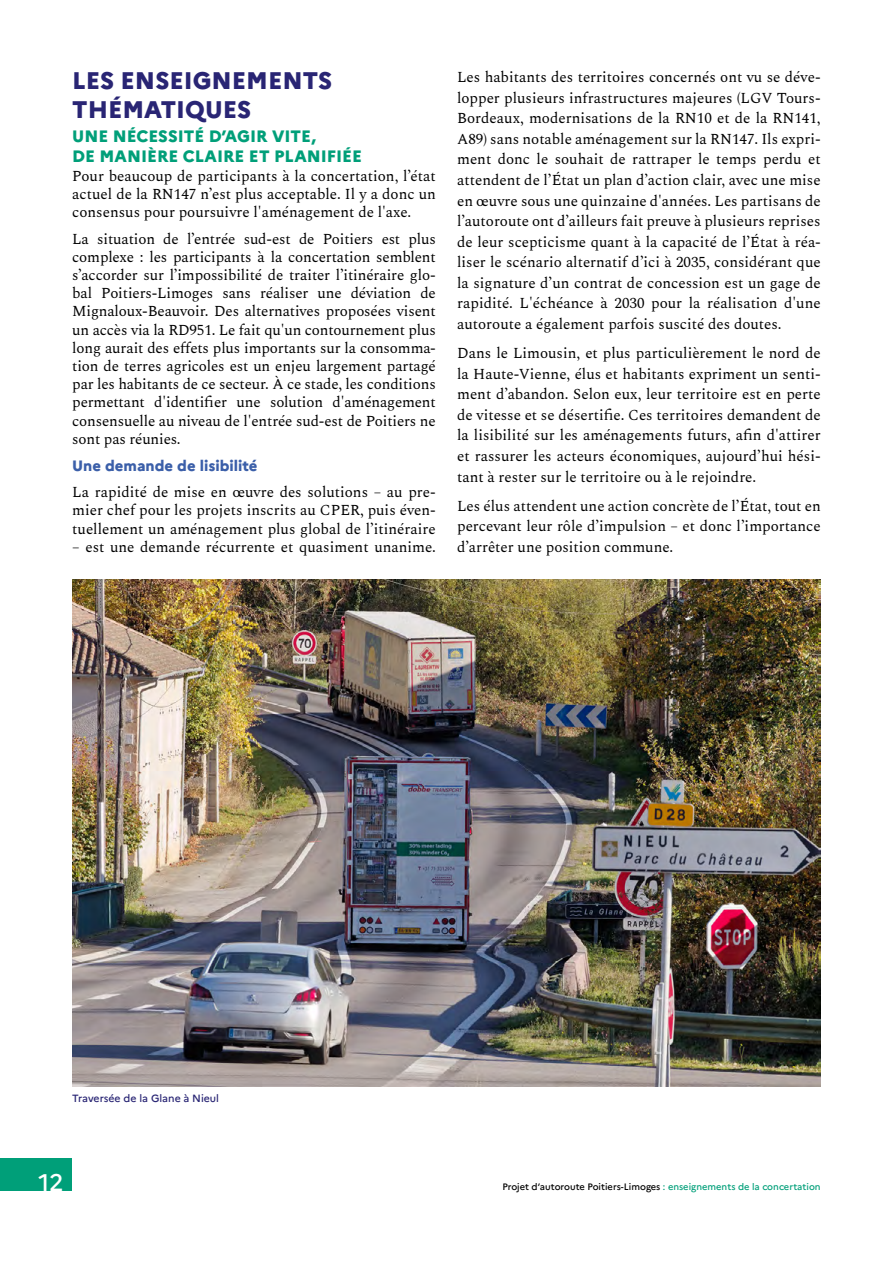
<style>
.page{position:relative;width:893px;height:1263px;background:#fff}
.page>*{position:absolute;margin:0;border:0;box-sizing:border-box;transform-origin:0 0}
.t1{font:800 24px/29px "Marianne";color:#292574}
.t2{font:500 24px "Marianne";color:#fff}
.t3{font:800 16.5px/20px "Marianne";color:#009f79}
.t4{font:15px/20.5px "Spectral";color:#000;text-align:justify}
.t5{font:800 15px "Marianne";color:#3b5fa9}
.t6{font:500 10.5px "Marianne";color:#292574}
.t7{font:500 9.3px "Marianne";color:#000}
.s1{color:#009f79}
</style>
<div class="page">
<div style="left:0;top:1158px;width:72px;height:33px;background:#009f79"></div>
<img style="left:72px;top:580px;width:749px;height:507px">
<h1 class="t1" style="left:72px;top:66px;width:261px">LES ENSEIGNEMENTS<br>THÉMATIQUES</h1>
<p class="t3" style="left:72px;top:126px;width:291px">UNE NÉCESSITÉ D’AGIR VITE,<br>DE MANIÈRE CLAIRE ET PLANIFIÉE</p>
<p class="t4" style="left:72px;top:165px;width:365px;line-height:18.1px">Pour beaucoup de participants à la concertation, l’état actuel de la RN147 n’est plus acceptable. Il y a donc un consensus pour poursuivre l'aménagement de l'axe.</p>
<p class="t4" style="left:72px;top:228px;width:365px;line-height:18.1px">La situation de l’entrée sud-est de Poitiers est plus complexe : les participants à la concertation semblent s’accorder sur l’impossibilité de traiter l’itinéraire glo&shy;bal Poitiers-Limoges sans réaliser une déviation de Mignaloux-Beauvoir. Des alternatives proposées visent un accès via la RD951. Le fait qu'un contournement plus long aurait des effets plus importants sur la consomma&shy;tion de terres agricoles est un enjeu largement partagé par les habitants de ce secteur. À ce stade, les conditions permettant d'identifier une solution d'aménagement consensuelle au niveau de l'entrée sud-est de Poitiers ne sont pas réunies.</p>
<p class="t5" style="left:72px;top:456px;width:187px">Une demande de lisibilité</p>
<p class="t4" style="left:72px;top:482px;width:365px;line-height:18.1px">La rapidité de mise en œuvre des solutions – au pre&shy;mier chef pour les projets inscrits au CPER, puis éven&shy;tuellement un aménagement plus global de l’itinéraire</p>
<p class="t4" style="left:72px;top:535px;width:365px">– est une demande récurrente et quasiment unanime.</p>
<p class="t4" style="left:457px;top:66px;width:365px">Les habitants des territoires concernés ont vu se déve&shy;lopper plusieurs infrastructures majeures (LGV Tours-Bordeaux, modernisations de la RN10 et de la RN141, A89) sans notable aménagement sur la RN147. Ils expri&shy;ment donc le souhait de rattraper le temps perdu et attendent de l’État un plan d’action clair, avec une mise en œuvre sous une quinzaine d'années. Les partisans de l’autoroute ont d’ailleurs fait preuve à plusieurs reprises de leur scepticisme quant à la capacité de l’État à réa&shy;liser le scénario alternatif d’ici à 2035, considérant que la signature d’un contrat de concession est un gage de rapidité. L'échéance à 2030 pour la réalisation d'une autoroute a également parfois suscité des doutes.</p>
<p class="t4" style="left:457px;top:342px;width:365px">Dans le Limousin, et plus particulièrement le nord de la Haute-Vienne, élus et habitants expriment un senti&shy;ment d’abandon. Selon eux, leur territoire est en perte de vitesse et se désertifie. Ces territoires demandent de la lisibilité sur les aménagements futurs, afin d'attirer et rassurer les acteurs économiques, aujourd’hui hési&shy;tant à rester sur le territoire ou à le rejoindre.</p>
<p class="t4" style="left:457px;top:494px;width:365px">Les élus attendent une action concrète de l’État, tout en percevant leur rôle d’impulsion – et donc l’importance d’arrêter une position commune.</p>
<p class="t6" style="left:72px;top:1091px;width:148px">Traversée de la Glane à Nieul</p>
<h1 class="t2" style="left:38px;top:1168px;width:27px">12</h1>
<p class="t7" style="left:502px;top:1181px;width:320px">Projet d’autoroute Poitiers-Limoges <span class="s1">: enseignements de la concertation</span></p>
</div>
